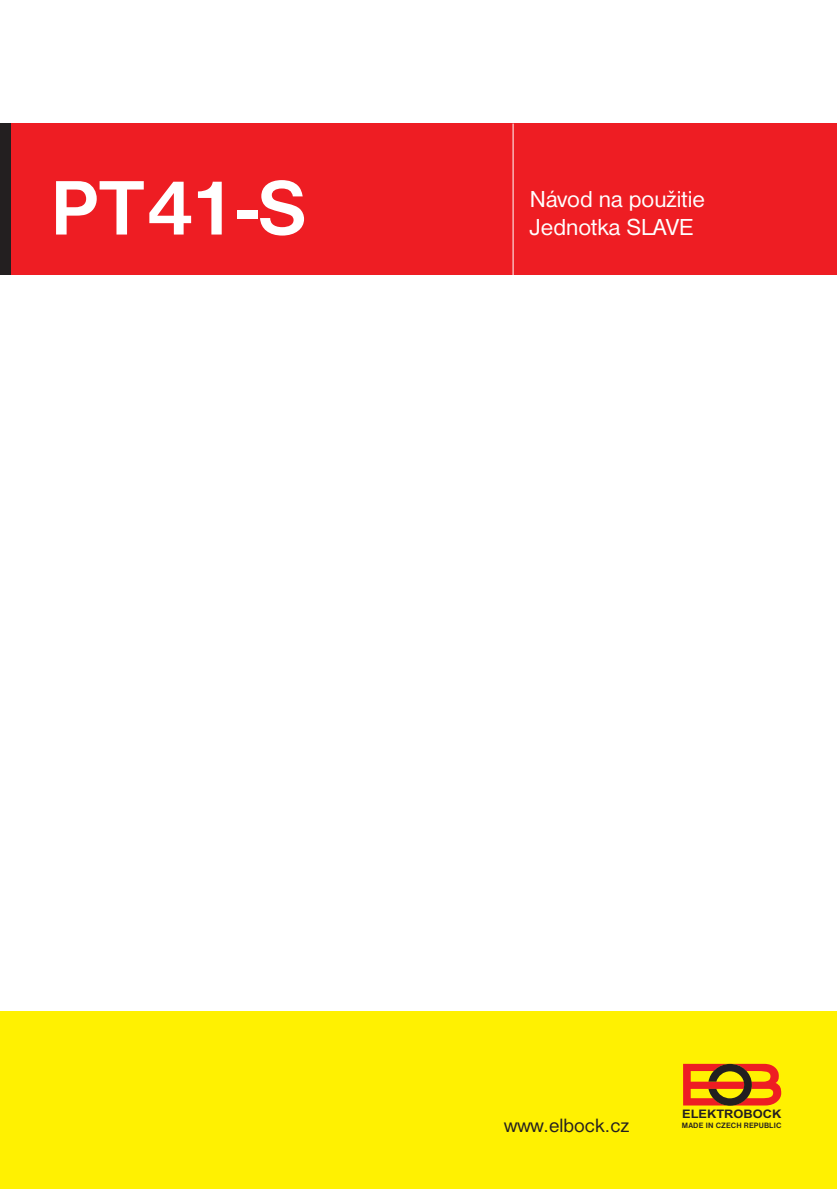
<style>
.page{position:relative;width:837px;height:1189px;background:#fff}
.page>*{position:absolute;margin:0;border:0;box-sizing:border-box;transform-origin:0 0}
.t1{font:700 80px "Nimbus Sans DOT";color:#fff}
.t2{font:24px/28.8px "Nimbus Sans DOT";color:#fff}
.t3{font:20px "Nimbus Sans DOT";color:#231f20}
.t4{font:700 11.8px "Arial";color:#231f20;scale:1.09 1}
.t5{font:700 8px "Nimbus Sans DOT";letter-spacing:.02em;color:#231f20}
</style>
<div class="page">
<div style="left:0;top:1010px;width:837px;height:178px;background:#fff101"></div>
<svg style="left:683px;top:1063px;width:98px;height:42px"></svg>
<div style="left:11px;top:123px;width:826px;height:152px;background:#ee1d23"></div>
<div style="left:0;top:123px;width:11px;height:152px;background:#231f20"></div>
<hr style="left:512px;top:123px;width:1px;height:152px;background:#fff">
<h1 class="t1" style="left:50px;top:179px;width:258px">PT41-S</h1>
<p class="t2" style="left:530px;top:186px;width:177px">Návod na použitie<br>Jednotka SLAVE</p>
<p class="t3" style="left:504px;top:1117px;width:127px">www.elbock.cz</p>
<p class="t4" style="left:682px;top:1106px;width:93px">ELEKTROBOCK</p>
<p class="t5" style="left:682px;top:1122px;width:101px">MADE IN CZECH REPUBLIC</p>
</div>
